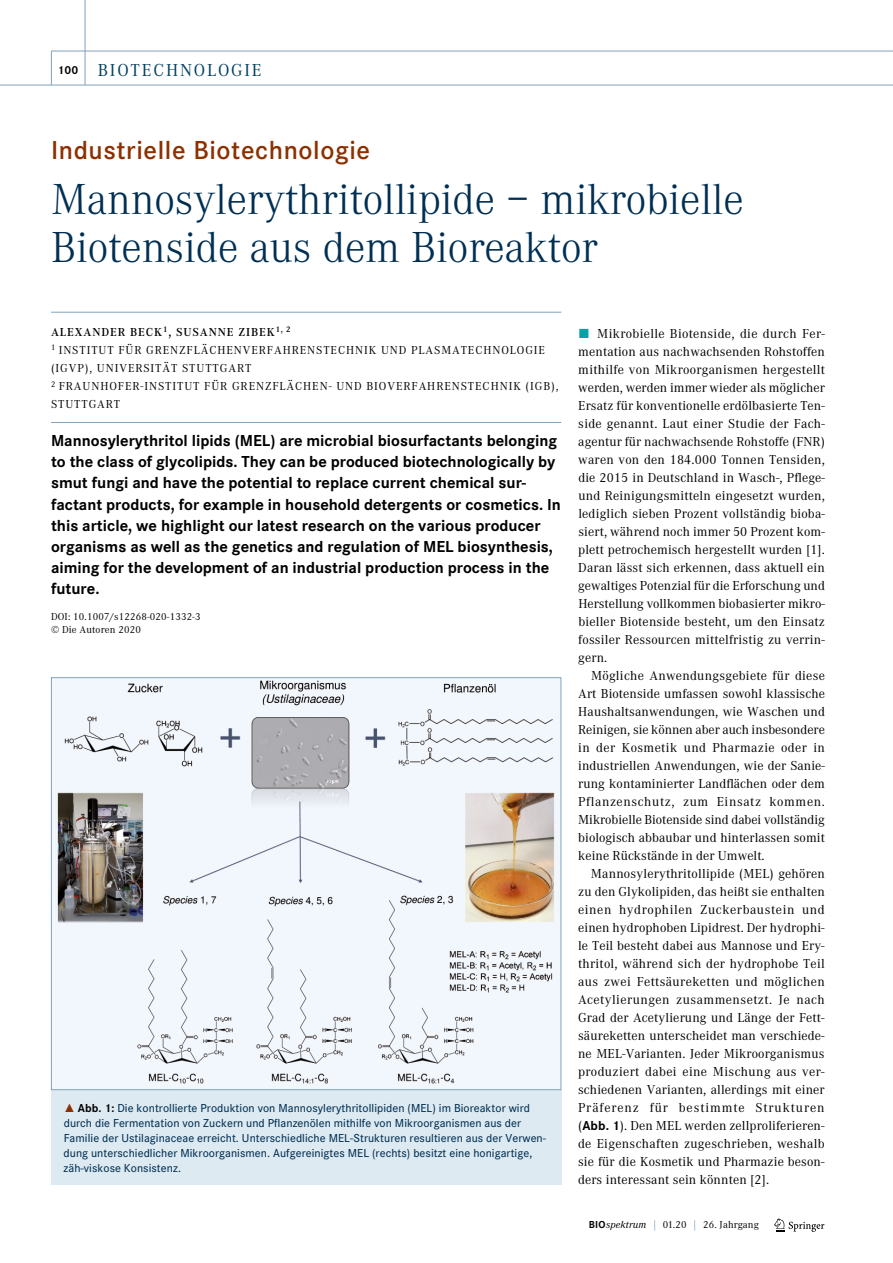
<style>
.page{position:relative;width:893px;height:1263px;background:#fff}
.page>*{position:absolute;margin:0;border:0;box-sizing:border-box;transform-origin:0 0}
.t1{font:300 45px/48px "Corporate A";color:#002f53}
.t2{font:600 27px "Corporate S";letter-spacing:.02em;color:#8c3000}
.t3{font:18px "Corporate A";letter-spacing:.1em;color:#004064}
.t4{font:700 16.5px/21px "Corporate S";color:#000}
.t5{font:13.5px/18px "Corporate A";letter-spacing:.01em;color:#000;text-align:justify}
.t6{font:500 12px/15px "Corporate S";letter-spacing:.005em;color:#002f53}
.t7{font:12px/18px "Corporate A";letter-spacing:.075em;color:#000}
.t8{font:10.5px/13.5px "Corporate A";letter-spacing:.015em;color:#000}
.s1{font-family:"Corporate S";font-weight:700;font-size:12px;color:#000}
.s2{font-weight:600}
.s3{font-family:"The Sans Expert";font-weight:400;color:#8c3000}
.s4{font-weight:700;color:#000}
.s5{font-family:"The Sans Expert";color:#00a3a6}
.s6{font-family:"Corporate S";font-weight:700}
.s7{font-style:italic}
.s8{color:#628caa}
</style>
<div class="page">
<hr style="left:0;top:85px;width:893px;height:1px;background:#81a2bc">
<hr style="left:51px;top:51px;width:842px;height:1px;background:#81a2bc">
<hr style="left:85px;top:0;width:1px;height:85px;background:#81a2bc">
<hr style="left:51px;top:51px;width:1px;height:34px;background:#81a2bc">
<svg style="left:774px;top:1218px;width:50px;height:14px"></svg>
<hr style="left:51px;top:312px;width:510px;height:1px;background:#81a2bc">
<hr style="left:51px;top:422px;width:510px;height:1px;background:#81a2bc">
<div style="left:51px;top:1090px;width:510px;height:94px;background:#deeaf1"></div>
<img style="left:53px;top:679px;width:506px;height:409px">
<h3 class="t3" style="left:58px;top:60px;width:206px"><span class="s1">100</span> BIOTECHNOLOGIE</h3>
<h2 class="t2" style="left:51px;top:135px;width:320px">Industrielle Biotechnologie</h2>
<h1 class="t1" style="left:51px;top:176px;width:694px">Mannosylerythritollipide – mikrobielle<br>Biotenside aus dem Bioreaktor</h1>
<p class="t7" style="left:51px;top:324px;width:509px"><span class="s2">ALEXANDER BECK</span><sup>1</sup><span class="s2">, SUSANNE ZIBEK</span><sup>1,</sup> <sup>2<br></sup><sup>1</sup> INSTITUT FÜR GRENZFLÄCHENVERFAHRENSTECHNIK UND PLASMATECHNOLOGIE (IGVP), UNIVERSITÄT STUTTGART<br><sup>2</sup> FRAUNHOFER-INSTITUT FÜR GRENZFLÄCHEN- UND BIOVERFAHRENSTECHNIK (IGB), STUTTGART</p>
<p class="t4" style="left:51px;top:431px;width:511px">Mannosylerythritol lipids (MEL) are microbial biosurfactants belonging to the class of glycolipids. They can be produced biotechnologically by smut fungi and have the potential to replace current chemical sur&shy;factant products, for example in household detergents or cosmetics. In this article, we highlight our latest research on the various producer organisms as well as the genetics and regulation of MEL biosynthesis, aiming for the development of an industrial production process in the future.</p>
<p class="t8" style="left:51px;top:610px;width:151px">DOI: 10.1007/s12268-020-1332-3 © Die Autoren 2020</p>
<p class="t6" style="left:64px;top:1100px;width:484px"><span class="s3">˚</span> <span class="s4">Abb. 1:</span> Die kontrollierte Produktion von Mannosylerythritollipiden (MEL) im Bioreaktor wird durch die Fermentation von Zuckern und Pflanzenölen mithilfe von Mikroorganismen aus der Familie der Ustilaginaceae erreicht. Unterschiedliche MEL-Strukturen resultieren aus der Verwen&shy;dung unterschiedlicher Mikroorganismen. Aufgereinigtes MEL (rechts) besitzt eine honigartige, zäh-viskose Konsistenz.</p>
<p class="t5" style="left:578px;top:325px;width:248px"><span class="s5">ó</span> Mikrobielle Biotenside, die durch Fer&shy;mentation aus nachwachsenden Rohstoffen mithilfe von Mikroorganismen hergestellt werden, werden immer wieder als möglicher Ersatz für konventionelle erdölbasierte Ten&shy;side genannt. Laut einer Studie der Fach&shy;agentur für nachwachsende Rohstoffe (FNR) waren von den 184.000 Tonnen Tensiden, die 2015 in Deutschland in Wasch-, Pflege&shy;und Reinigungsmitteln eingesetzt wurden, lediglich sieben Prozent vollständig bioba&shy;siert, während noch immer 50 Prozent kom&shy;plett petrochemisch hergestellt wurden [1].<br>Daran lässt sich erkennen, dass aktuell ein gewaltiges Potenzial für die Erforschung und Herstellung vollkommen biobasierter mikro&shy;bieller Biotenside besteht, um den Einsatz fossiler Ressourcen mittelfristig zu verrin&shy;gern.</p>
<p class="t5" style="left:578px;top:667px;width:248px;text-indent:13px">Mögliche Anwendungsgebiete für diese Art Biotenside umfassen sowohl klassische Haushaltsanwendungen, wie Waschen und Reinigen, sie können aber auch insbesondere in der Kosmetik und Pharmazie oder in industriellen Anwendungen, wie der Sanie&shy;rung kontaminierter Landflächen oder dem Pflanzenschutz, zum Einsatz kommen.<br>Mikrobielle Biotenside sind dabei vollständig biologisch abbaubar und hinterlassen somit keine Rückstände in der Umwelt.</p>
<p class="t5" style="left:578px;top:865px;width:248px;text-indent:13px">Mannosylerythritollipide (MEL) gehören zu den Glykolipiden, das heißt sie enthalten einen hydrophilen Zuckerbaustein und einen hydrophoben Lipidrest. Der hydrophi&shy;le Teil besteht dabei aus Mannose und Ery&shy;thritol, während sich der hydrophobe Teil aus zwei Fettsäureketten und möglichen Acetylierungen zusammensetzt. Je nach Grad der Acetylierung und Länge der Fett&shy;säureketten unterscheidet man verschiede&shy;ne MEL-Varianten. Jeder Mikroorganismus produziert dabei eine Mischung aus ver&shy;schiedenen Varianten, allerdings mit einer Präferenz für bestimmte Strukturen (<span class="s6">Abb. 1</span>). Den MEL werden zellproliferieren&shy;de Eigenschaften zugeschrieben, weshalb sie für die Kosmetik und Pharmazie beson&shy;ders interessant sein könnten [2].</p>
<p class="t8" style="left:589px;top:1218px;width:172px"><span class="s6">BIO</span><span class="s7">spektrum</span> <span class="s8">|</span> 01.20 <span class="s8">|</span> 26. Jahrgang</p>
</div>
